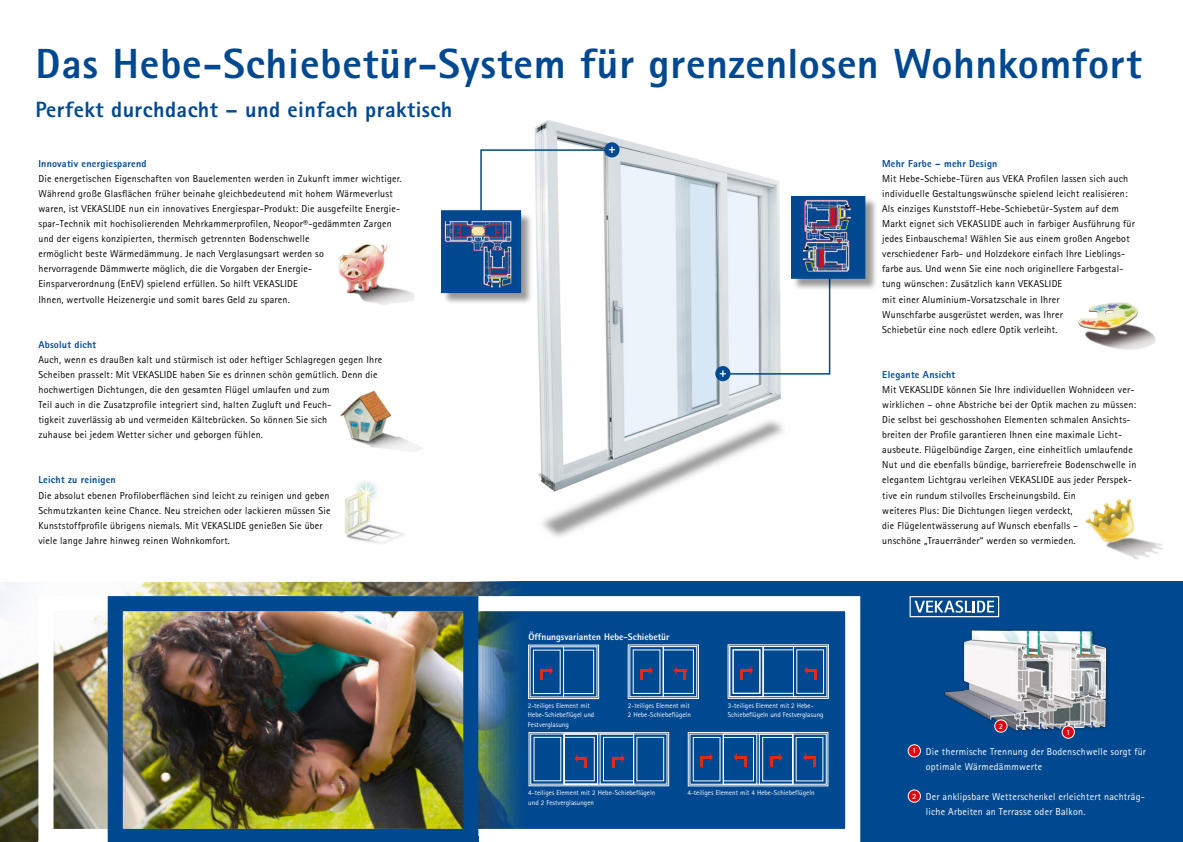
<style>
.page{position:relative;width:1183px;height:842px;background:#fff}
.page>*{position:absolute;margin:0;border:0;box-sizing:border-box;transform-origin:0 0}
.t1{font:800 42.2px "Rotis Sans Serif";letter-spacing:.02em;color:#004890}
.t2{font:800 22.1px "Rotis Sans Serif";letter-spacing:.02em;color:#004890}
.t3{font:10.1px/15.1px "Rotis Sans Serif";letter-spacing:.02em;color:#000}
.t4{font:10.1px/15.1px "Rotis Sans Serif";letter-spacing:.02em;color:#fff}
.t5{font:800 10.1px "Rotis Sans Serif";letter-spacing:.02em;color:#004890}
.t6{font:800 9.4px "Rotis Sans Serif";color:#fff}
.t7{font:700 8px "Rotis Sans Serif";color:#fff}
.t8{font:7.1px/9.4px "Rotis Sans Serif";color:#fff}
</style>
<div class="page">
<img style="left:534px;top:120px;width:287px;height:417px">
<img style="left:0;top:582px;width:470px;height:260px">
<div style="left:470px;top:582px;width:712px;height:260px;background:#004890"></div>
<svg style="left:38px;top:596px;width:822px;height:245px"></svg>
<hr style="left:38px;top:841px;width:822px;height:1px;background:#fff">
<div style="left:692px;top:737px;width:28px;height:44px;border:1px solid #fff"></div>
<div style="left:687px;top:732px;width:141px;height:54px;border:1px solid #fff"></div>
<div style="left:792px;top:734px;width:34px;height:50px;border:1px solid #fff"></div>
<div style="left:758px;top:734px;width:34px;height:50px;border:1px solid #fff"></div>
<div style="left:762px;top:737px;width:30px;height:44px;border:1px solid #fff"></div>
<div style="left:723px;top:734px;width:69px;height:50px;border:1px solid #fff"></div>
<div style="left:723px;top:734px;width:33px;height:50px;border:1px solid #fff"></div>
<div style="left:528px;top:645px;width:70px;height:54px;border:1px solid #fff"></div>
<div style="left:533px;top:650px;width:27px;height:44px;border:1px solid #fff"></div>
<div style="left:563px;top:650px;width:30px;height:44px;border:1px solid #fff"></div>
<svg style="left:540px;top:666px;width:13px;height:14px"></svg>
<div style="left:530px;top:734px;width:34px;height:50px;border:1px solid #fff"></div>
<div style="left:563px;top:737px;width:31px;height:44px;border:1px solid #fff"></div>
<div style="left:528px;top:732px;width:140px;height:54px;border:1px solid #fff"></div>
<div style="left:633px;top:734px;width:34px;height:50px;border:1px solid #fff"></div>
<div style="left:603px;top:737px;width:30px;height:44px;border:1px solid #fff"></div>
<div style="left:563px;top:734px;width:70px;height:50px;border:1px solid #fff"></div>
<svg style="left:574px;top:754px;width:13px;height:14px"></svg>
<svg style="left:612px;top:754px;width:12px;height:14px"></svg>
<svg style="left:803px;top:753px;width:12px;height:14px"></svg>
<svg style="left:769px;top:753px;width:13px;height:14px"></svg>
<svg style="left:733px;top:753px;width:13px;height:14px"></svg>
<svg style="left:700px;top:753px;width:12px;height:14px"></svg>
<div style="left:627px;top:645px;width:71px;height:54px;border:1px solid #fff"></div>
<div style="left:663px;top:646px;width:33px;height:51px;border:1px solid #fff"></div>
<div style="left:663px;top:650px;width:30px;height:44px;border:1px solid #fff"></div>
<svg style="left:673px;top:666px;width:13px;height:14px"></svg>
<svg style="left:640px;top:666px;width:12px;height:14px"></svg>
<div style="left:793px;top:646px;width:34px;height:51px;border:1px solid #fff"></div>
<div style="left:729px;top:646px;width:34px;height:51px;border:1px solid #fff"></div>
<div style="left:732px;top:650px;width:28px;height:43px;border:1px solid #fff"></div>
<div style="left:727px;top:645px;width:101px;height:53px;border:1px solid #fff"></div>
<div style="left:762px;top:646px;width:34px;height:51px;border:1px solid #fff"></div>
<div style="left:762px;top:650px;width:31px;height:43px;border:1px solid #fff"></div>
<svg style="left:740px;top:666px;width:13px;height:14px"></svg>
<svg style="left:804px;top:666px;width:12px;height:14px"></svg>
<img style="left:1078px;top:302px;width:78px;height:48px">
<div style="left:604px;top:142px;width:15px;height:15px;background:#004890;border-radius:50%"></div>
<svg style="left:480px;top:147px;width:135px;height:65px"></svg>
<div style="left:715px;top:366px;width:15px;height:15px;background:#004890;border-radius:50%"></div>
<svg style="left:719px;top:275px;width:111px;height:102px"></svg>
<img style="left:345px;top:481px;width:59px;height:63px">
<img style="left:1085px;top:498px;width:78px;height:62px">
<img style="left:338px;top:244px;width:76px;height:61px">
<img style="left:340px;top:390px;width:83px;height:62px">
<div style="left:792px;top:198px;width:85px;height:93px;background:#000;opacity:.4"></div>
<div style="left:791px;top:196px;width:73px;height:82px;background:#004890"></div>
<img style="left:802px;top:199px;width:49px;height:73px">
<div style="left:790px;top:196px;width:75px;height:83px;border:1px solid #004890"></div>
<div style="left:442px;top:212px;width:91px;height:93px;background:#000;opacity:.4"></div>
<div style="left:441px;top:211px;width:79px;height:82px;background:#004890"></div>
<img style="left:444px;top:220px;width:68px;height:68px">
<div style="left:441px;top:210px;width:80px;height:83px;border:1px solid #004890"></div>
<img style="left:939px;top:606px;width:169px;height:133px">
<div style="left:907px;top:745px;width:13px;height:12px;background:#e3000f;border-radius:50%"></div>
<div style="left:907px;top:744px;width:13px;height:13px;border:1px solid #fff;border-radius:50%"></div>
<div style="left:907px;top:790px;width:13px;height:12px;background:#e3000f;border-radius:50%"></div>
<div style="left:907px;top:790px;width:13px;height:12px;border:1px solid #fff;border-radius:50%"></div>
<div style="left:1061px;top:726px;width:13px;height:12px;background:#e3000f;border-radius:50%"></div>
<div style="left:1061px;top:726px;width:13px;height:12px;border:1px solid #fff;border-radius:50%"></div>
<div style="left:994px;top:720px;width:12px;height:12px;background:#e3000f;border-radius:50%"></div>
<div style="left:994px;top:720px;width:12px;height:12px;border:1px solid #fff;border-radius:50%"></div>
<img style="left:100px;top:588px;width:386px;height:254px">
<div style="left:108px;top:837px;width:370px;height:5px;background:#004890"></div>
<svg style="left:909px;top:596px;width:89px;height:21px"></svg>
<h1 class="t1" style="left:36px;top:37px;width:1107px">Das Hebe-Schiebetür-System für grenzenlosen Wohnkomfort</h1>
<h2 class="t2" style="left:36px;top:95px;width:418px">Perfekt durchdacht – und einfach praktisch</h2>
<p class="t5" style="left:38px;top:157px;width:110px">Innovativ energiesparend</p>
<p class="t3" style="left:38px;top:171px;width:364px">Die energetischen Eigenschaften von Bauelementen werden in Zukunft immer wichtiger.<br>Während große Glasflächen früher beinahe gleichbedeutend mit hohem Wärmeverlust waren, ist VEKASLIDE nun ein innovatives Energiespar-Produkt: Die ausgefeilte Energie&shy;spar-Technik mit hochisolierenden Mehrkammerprofilen, Neopor®-gedämmten Zargen und der eigens konzipierten, thermisch getrennten Bodenschwelle<br>ermöglicht beste Wärmedämmung. Je nach Verglasungsart werden so<br>hervorragende Dämmwerte möglich, die die Vorgaben der Energie-<br>Einsparverordnung (EnEV) spielend erfüllen. So hilft VEKASLIDE<br>Ihnen, wertvolle Heizenergie und somit bares Geld zu sparen.</p>
<p class="t5" style="left:881px;top:157px;width:117px">Mehr Farbe – mehr Design</p>
<p class="t3" style="left:881px;top:171px;width:254px">Mit Hebe-Schiebe-Türen aus VEKA Profilen lassen sich auch individuelle Gestaltungswünsche spielend leicht realisieren:<br>Als einziges Kunststoff-Hebe-Schiebetür-System auf dem Markt eignet sich VEKASLIDE auch in farbiger Ausführung für jedes Einbauschema! Wählen Sie aus einem großen Angebot verschiedener Farb- und Holzdekore einfach Ihre Lieblings&shy;farbe aus. Und wenn Sie eine noch originellere Farbgestal&shy;tung wünschen: Zusätzlich kann VEKASLIDE<br>mit einer Aluminium-Vorsatzschale in Ihrer<br>Wunschfarbe ausgerüstet werden, was Ihrer<br>Schiebetür eine noch edlere Optik verleiht.</p>
<p class="t5" style="left:882px;top:368px;width:74px">Elegante Ansicht</p>
<p class="t3" style="left:882px;top:382px;width:255px">Mit VEKASLIDE können Sie Ihre individuellen Wohnideen ver&shy;wirklichen – ohne Abstriche bei der Optik machen zu müssen:<br>Die selbst bei geschosshohen Elementen schmalen Ansichts&shy;breiten der Profile garantieren Ihnen eine maximale Licht&shy;ausbeute. Flügelbündige Zargen, eine einheitlich umlaufende Nut und die ebenfalls bündige, barrierefreie Bodenschwelle in elegantem Lichtgrau verleihen VEKASLIDE aus jeder Perspek&shy;tive ein rundum stilvolles Erscheinungsbild. Ein<br>weiteres Plus: Die Dichtungen liegen verdeckt,<br>die Flügelentwässerung auf Wunsch ebenfalls –<br>unschöne „Trauerränder“ werden so vermieden.</p>
<p class="t5" style="left:38px;top:338px;width:59px">Absolut dicht</p>
<p class="t3" style="left:38px;top:352px;width:345px">Auch, wenn es draußen kalt und stürmisch ist oder heftiger Schlagregen gegen Ihre Scheiben prasselt: Mit VEKASLIDE haben Sie es drinnen schön gemütlich. Denn die hochwertigen Dichtungen, die den gesamten Flügel umlaufen und zum<br>Teil auch in die Zusatzprofile integriert sind, halten Zugluft und Feuch-<br>tigkeit zuverlässig ab und vermeiden Kältebrücken. So können Sie sich<br>zuhause bei jedem Wetter sicher und geborgen fühlen.</p>
<p class="t5" style="left:38px;top:474px;width:79px">Leicht zu reinigen</p>
<p class="t3" style="left:38px;top:487px;width:293px">Die absolut ebenen Profiloberflächen sind leicht zu reinigen und geben Schmutzkanten keine Chance. Neu streichen oder lackieren müssen Sie Kunststoffprofile übrigens niemals. Mit VEKASLIDE genießen Sie über viele lange Jahre hinweg reinen Wohnkomfort.</p>
<p class="t6" style="left:528px;top:631px;width:143px">Öffnungsvarianten Hebe-Schiebetür</p>
<p class="t8" style="left:527px;top:701px;width:68px">2-teiliges Element mit<br>Hebe-Schiebeflügel und<br>Festverglasung</p>
<p class="t8" style="left:627px;top:701px;width:64px">2-teiliges Element mit<br>2 Hebe-Schiebeflügeln</p>
<p class="t8" style="left:727px;top:701px;width:97px">3-teiliges Element mit 2 Hebe-<br>Schiebeflügeln und Festverglasung</p>
<p class="t8" style="left:528px;top:788px;width:128px">4-teiliges Element mit 2 Hebe-Schiebeflügeln und 2 Festverglasungen</p>
<p class="t8" style="left:687px;top:788px;width:128px">4-teiliges Element mit 4 Hebe-Schiebeflügeln</p>
<p class="t7" style="left:911px;top:745px;width:6px">1</p>
<p class="t7" style="left:911px;top:791px;width:6px">2</p>
<p class="t7" style="left:998px;top:721px;width:6px">2</p>
<p class="t7" style="left:1065px;top:727px;width:6px">1</p>
<p class="t4" style="left:925px;top:744px;width:222px">Die thermische Trennung der Bodenschwelle sorgt für optimale Wärmedämmwerte</p>
<p class="t4" style="left:925px;top:789px;width:220px">Der anklipsbare Wetterschenkel erleichtert nachträg&shy;liche Arbeiten an Terrasse oder Balkon.</p>
</div>
